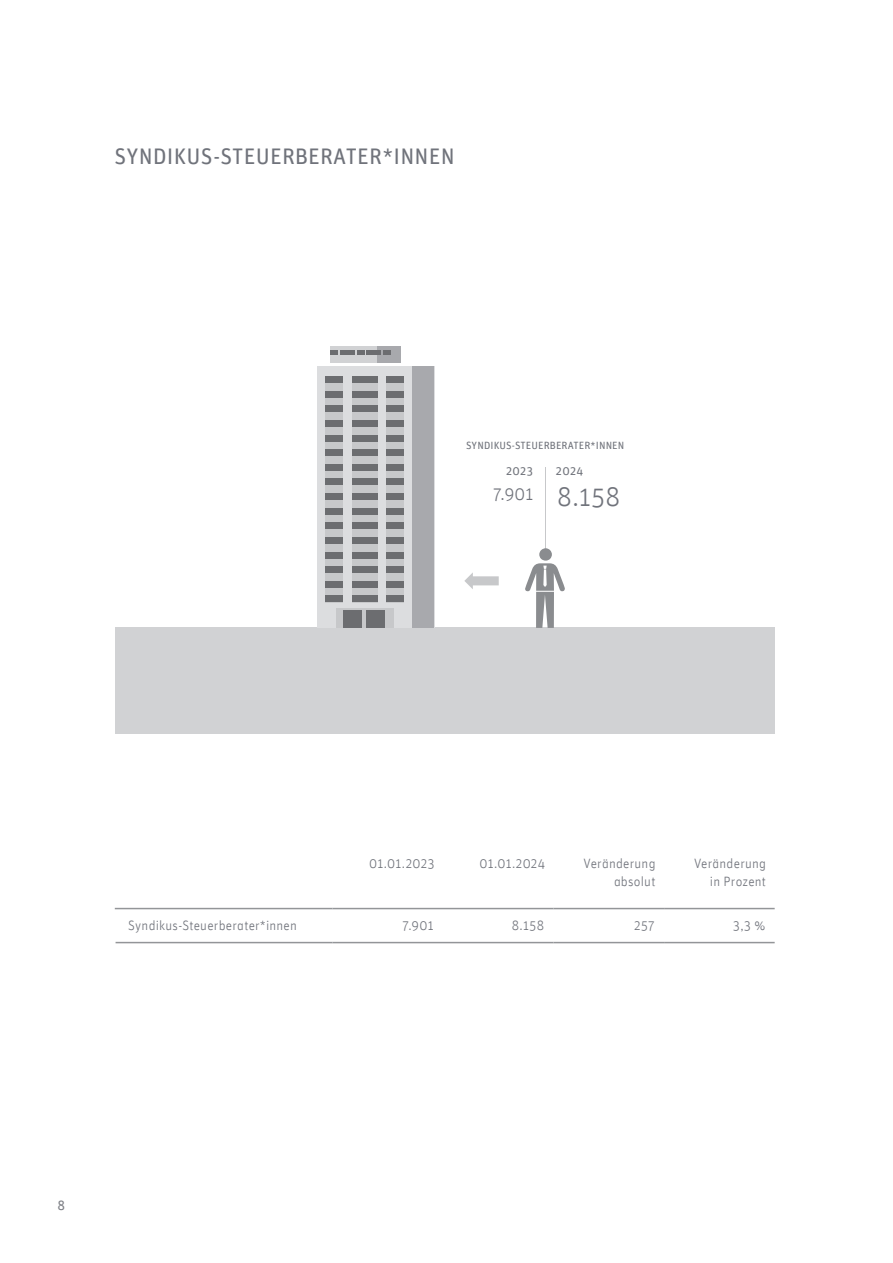
<style>
.page{position:relative;width:893px;height:1263px;background:#fff}
.page>*{position:absolute;margin:0;border:0;box-sizing:border-box;transform-origin:0 0}
.t1{font:27px "Unit Light Alternate";color:#70737b}
.t2{font:22.5px "Unit Regular Alternate";letter-spacing:.01em;color:#70737b}
.t3{font:18px "Unit Light Alternate";color:#70737b}
.t4{font:13.5px/18px "Unit Light Alternate";letter-spacing:.02em;color:#70737b;text-align:right}
.t5{font:13.5px "Unit Regular Alternate";color:#7c7e84}
.t6{font:12px "Unit Regular Alternate";letter-spacing:.025em;color:#70737b}
.t7{font:10.5px "Unit Regular Alternate";letter-spacing:.01em;color:#70737b}
</style>
<div class="page">
<hr style="left:115px;top:908px;width:217px;height:1px;background:#939598">
<hr style="left:332px;top:908px;width:111px;height:1px;background:#939598">
<hr style="left:443px;top:908px;width:111px;height:1px;background:#939598">
<hr style="left:554px;top:908px;width:110px;height:1px;background:#939598">
<hr style="left:664px;top:908px;width:111px;height:1px;background:#939598">
<hr style="left:116px;top:942px;width:216px;height:1px;background:#939598">
<hr style="left:332px;top:942px;width:111px;height:1px;background:#939598">
<hr style="left:443px;top:942px;width:111px;height:1px;background:#939598">
<hr style="left:554px;top:942px;width:110px;height:1px;background:#939598">
<hr style="left:664px;top:942px;width:111px;height:1px;background:#939598">
<hr style="left:545px;top:467px;width:1px;height:82px;background:#c7c8ca">
<div style="left:116px;top:627px;width:659px;height:107px;background:#d1d2d4"></div>
<svg style="left:525px;top:548px;width:40px;height:80px"></svg>
<div style="left:317px;top:366px;width:117px;height:262px;background:#dcdddf"></div>
<div style="left:330px;top:346px;width:71px;height:17px;background:#d1d2d4"></div>
<div style="left:336px;top:608px;width:58px;height:20px;background:#c7c8ca"></div>
<div style="left:343px;top:611px;width:19px;height:17px;background:#6c6d70"></div>
<div style="left:366px;top:611px;width:19px;height:17px;background:#6c6d70"></div>
<div style="left:325px;top:376px;width:18px;height:226px;background:#c7c8ca"></div>
<div style="left:386px;top:376px;width:18px;height:226px;background:#c7c8ca"></div>
<div style="left:352px;top:376px;width:25px;height:226px;background:#c7c8ca"></div>
<div style="left:325px;top:376px;width:18px;height:7px;background:#6c6d70"></div>
<div style="left:386px;top:376px;width:18px;height:7px;background:#6c6d70"></div>
<div style="left:352px;top:376px;width:25px;height:7px;background:#6c6d70"></div>
<div style="left:325px;top:464px;width:18px;height:7px;background:#6c6d70"></div>
<div style="left:386px;top:464px;width:18px;height:7px;background:#6c6d70"></div>
<div style="left:352px;top:464px;width:25px;height:7px;background:#6c6d70"></div>
<div style="left:325px;top:420px;width:18px;height:7px;background:#6c6d70"></div>
<div style="left:386px;top:420px;width:18px;height:7px;background:#6c6d70"></div>
<div style="left:352px;top:420px;width:25px;height:7px;background:#6c6d70"></div>
<div style="left:325px;top:508px;width:18px;height:6px;background:#6c6d70"></div>
<div style="left:386px;top:508px;width:18px;height:6px;background:#6c6d70"></div>
<div style="left:352px;top:508px;width:25px;height:6px;background:#6c6d70"></div>
<div style="left:325px;top:566px;width:18px;height:7px;background:#6c6d70"></div>
<div style="left:386px;top:566px;width:18px;height:7px;background:#6c6d70"></div>
<div style="left:352px;top:566px;width:25px;height:7px;background:#6c6d70"></div>
<div style="left:325px;top:405px;width:18px;height:7px;background:#6c6d70"></div>
<div style="left:386px;top:405px;width:18px;height:7px;background:#6c6d70"></div>
<div style="left:352px;top:405px;width:25px;height:7px;background:#6c6d70"></div>
<div style="left:325px;top:493px;width:18px;height:7px;background:#6c6d70"></div>
<div style="left:386px;top:493px;width:18px;height:7px;background:#6c6d70"></div>
<div style="left:352px;top:493px;width:25px;height:7px;background:#6c6d70"></div>
<div style="left:325px;top:552px;width:18px;height:6px;background:#6c6d70"></div>
<div style="left:386px;top:552px;width:18px;height:6px;background:#6c6d70"></div>
<div style="left:352px;top:552px;width:25px;height:6px;background:#6c6d70"></div>
<div style="left:325px;top:449px;width:18px;height:7px;background:#6c6d70"></div>
<div style="left:386px;top:449px;width:18px;height:7px;background:#6c6d70"></div>
<div style="left:352px;top:449px;width:25px;height:7px;background:#6c6d70"></div>
<div style="left:325px;top:537px;width:18px;height:7px;background:#6c6d70"></div>
<div style="left:386px;top:537px;width:18px;height:7px;background:#6c6d70"></div>
<div style="left:352px;top:537px;width:25px;height:7px;background:#6c6d70"></div>
<div style="left:325px;top:596px;width:18px;height:6px;background:#6c6d70"></div>
<div style="left:386px;top:596px;width:18px;height:6px;background:#6c6d70"></div>
<div style="left:352px;top:596px;width:25px;height:6px;background:#6c6d70"></div>
<div style="left:325px;top:391px;width:18px;height:6px;background:#6c6d70"></div>
<div style="left:386px;top:391px;width:18px;height:6px;background:#6c6d70"></div>
<div style="left:352px;top:391px;width:25px;height:6px;background:#6c6d70"></div>
<div style="left:325px;top:479px;width:18px;height:6px;background:#6c6d70"></div>
<div style="left:386px;top:479px;width:18px;height:6px;background:#6c6d70"></div>
<div style="left:352px;top:479px;width:25px;height:6px;background:#6c6d70"></div>
<div style="left:325px;top:435px;width:18px;height:6px;background:#6c6d70"></div>
<div style="left:386px;top:435px;width:18px;height:6px;background:#6c6d70"></div>
<div style="left:352px;top:435px;width:25px;height:6px;background:#6c6d70"></div>
<div style="left:325px;top:522px;width:18px;height:7px;background:#6c6d70"></div>
<div style="left:386px;top:522px;width:18px;height:7px;background:#6c6d70"></div>
<div style="left:352px;top:522px;width:25px;height:7px;background:#6c6d70"></div>
<div style="left:325px;top:581px;width:18px;height:7px;background:#6c6d70"></div>
<div style="left:386px;top:581px;width:18px;height:7px;background:#6c6d70"></div>
<div style="left:352px;top:581px;width:25px;height:7px;background:#6c6d70"></div>
<div style="left:377px;top:346px;width:24px;height:17px;background:#a8a9ad"></div>
<div style="left:412px;top:366px;width:22px;height:262px;background:#a8a9ad"></div>
<svg style="left:330px;top:350px;width:8px;height:4px"></svg>
<svg style="left:357px;top:350px;width:7px;height:4px"></svg>
<svg style="left:383px;top:350px;width:8px;height:4px"></svg>
<hr style="left:340px;top:350px;width:15px;height:4px;background:#6c6d70">
<hr style="left:366px;top:350px;width:15px;height:4px;background:#6c6d70">
<svg style="left:464px;top:572px;width:35px;height:17px"></svg>
<h2 class="t2" style="left:115px;top:143px;width:342px">SYNDIKUS-STEUERBERATER*INNEN</h2>
<p class="t7" style="left:466px;top:439px;width:160px">SYNDIKUS-STEUERBERATER*INNEN</p>
<p class="t6" style="left:506px;top:464px;width:28px">2023</p>
<p class="t6" style="left:556px;top:464px;width:29px">2024</p>
<h1 class="t1" style="left:557px;top:481px;width:64px">8.158</h1>
<h3 class="t3" style="left:493px;top:483px;width:42px">7.901</h3>
<p class="t4" style="left:369px;top:854px;width:67px">01.01.2023</p>
<p class="t4" style="left:479px;top:854px;width:67px">01.01.2024</p>
<p class="t4" style="left:583px;top:854px;width:74px">Veränderung absolut</p>
<p class="t4" style="left:694px;top:854px;width:74px">Veränderung in Prozent</p>
<p class="t4" style="left:128px;top:916px;width:170px">Syndikus-Steuerberater*innen</p>
<p class="t4" style="left:403px;top:916px;width:33px">7.901</p>
<p class="t4" style="left:512px;top:916px;width:34px">8.158</p>
<p class="t4" style="left:634px;top:916px;width:22px">257</p>
<p class="t4" style="left:733px;top:916px;width:34px">3,3 %</p>
<p class="t5" style="left:57px;top:1197px;width:9px">8</p>
</div>
